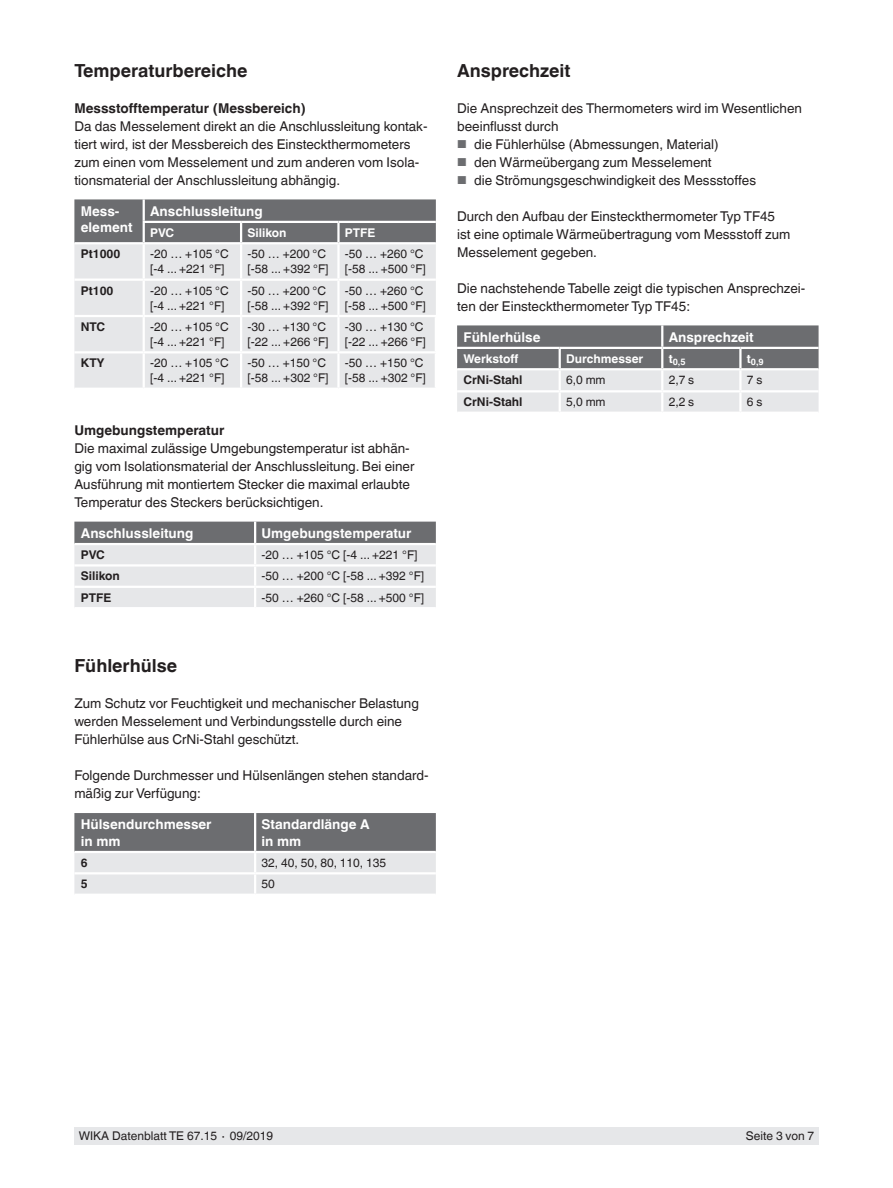
<style>
.page{position:relative;width:893px;height:1188px;background:#fff}
.page>*{position:absolute;margin:0;border:0;box-sizing:border-box;transform-origin:0 0}
.t1{font:700 18px "Helvetica World";color:#231f20}
.t2{font:13.5px/18px "Helvetica World";color:#231f20}
.t3{font:700 13.5px/16.5px "Helvetica World";color:#fff}
.t4{font:700 13.5px "Helvetica World";color:#231f20}
.t5{font:12px/15px "Helvetica World";color:#231f20}
.t6{font:700 12px "Helvetica World";color:#231f20}
.t7{font:700 12px "Helvetica World";color:#fff}
.t8{font:700 9px "Helvetica World";color:#fff}
.s1{font-size:11.55px;color:#6c6d70}
</style>
<div class="page">
<div style="left:74px;top:1128px;width:745px;height:17px;background:#e6e7e9"></div>
<div style="left:74px;top:244px;width:362px;height:144px;background:#e6e7e9"></div>
<svg style="left:74px;top:199px;width:362px;height:43px;background:#737477"></svg>
<hr style="left:338px;top:221px;width:98px;height:2px;background:#fff">
<hr style="left:337px;top:223px;width:3px;height:19px;background:#fff">
<hr style="left:144px;top:279px;width:97px;height:2px;background:#fff">
<hr style="left:144px;top:315px;width:97px;height:2px;background:#fff">
<hr style="left:143px;top:317px;width:2px;height:34px;background:#fff">
<hr style="left:144px;top:351px;width:97px;height:2px;background:#fff">
<hr style="left:240px;top:317px;width:2px;height:34px;background:#fff">
<hr style="left:337px;top:317px;width:3px;height:34px;background:#fff">
<hr style="left:435px;top:317px;width:2px;height:34px;background:#fff">
<hr style="left:74px;top:351px;width:70px;height:2px;background:#fff">
<hr style="left:143px;top:353px;width:2px;height:35px;background:#fff">
<hr style="left:241px;top:351px;width:97px;height:2px;background:#fff">
<hr style="left:240px;top:353px;width:2px;height:35px;background:#fff">
<hr style="left:338px;top:351px;width:99px;height:2px;background:#fff">
<hr style="left:337px;top:353px;width:3px;height:35px;background:#fff">
<hr style="left:435px;top:353px;width:2px;height:35px;background:#fff">
<hr style="left:74px;top:279px;width:70px;height:2px;background:#fff">
<hr style="left:143px;top:281px;width:2px;height:34px;background:#fff">
<hr style="left:240px;top:244px;width:2px;height:35px;background:#fff">
<hr style="left:337px;top:244px;width:3px;height:35px;background:#fff">
<hr style="left:241px;top:279px;width:97px;height:2px;background:#fff">
<hr style="left:240px;top:281px;width:2px;height:34px;background:#fff">
<hr style="left:338px;top:279px;width:98px;height:2px;background:#fff">
<hr style="left:337px;top:281px;width:3px;height:34px;background:#fff">
<hr style="left:241px;top:315px;width:97px;height:2px;background:#fff">
<hr style="left:338px;top:315px;width:99px;height:2px;background:#fff">
<hr style="left:143px;top:244px;width:2px;height:35px;background:#fff">
<hr style="left:74px;top:315px;width:70px;height:2px;background:#fff">
<svg style="left:74px;top:522px;width:362px;height:85px;background:#c9c9cc"></svg>
<hr style="left:74px;top:543px;width:181px;height:2px;background:#fff">
<hr style="left:255px;top:543px;width:181px;height:2px;background:#fff">
<svg style="left:74px;top:813px;width:362px;height:81px;background:#abacae"></svg>
<hr style="left:74px;top:872px;width:181px;height:2px;background:#fff">
<hr style="left:255px;top:872px;width:181px;height:2px;background:#fff">
<hr style="left:254px;top:874px;width:2px;height:20px;background:#fff">
<hr style="left:74px;top:851px;width:181px;height:2px;background:#fff">
<hr style="left:255px;top:851px;width:181px;height:2px;background:#fff">
<svg style="left:457px;top:325px;width:362px;height:87px;background:#acadaf"></svg>
<hr style="left:457px;top:368px;width:103px;height:2px;background:#fff">
<hr style="left:560px;top:368px;width:102px;height:2px;background:#fff">
<hr style="left:559px;top:370px;width:2px;height:20px;background:#fff">
<hr style="left:662px;top:368px;width:78px;height:2px;background:#fff">
<hr style="left:661px;top:370px;width:2px;height:20px;background:#fff">
<hr style="left:740px;top:368px;width:79px;height:2px;background:#fff">
<hr style="left:739px;top:370px;width:2px;height:20px;background:#fff">
<hr style="left:457px;top:390px;width:103px;height:2px;background:#fff">
<hr style="left:560px;top:390px;width:102px;height:2px;background:#fff">
<hr style="left:559px;top:392px;width:2px;height:20px;background:#fff">
<hr style="left:662px;top:390px;width:78px;height:2px;background:#fff">
<hr style="left:661px;top:392px;width:2px;height:20px;background:#fff">
<hr style="left:740px;top:390px;width:79px;height:2px;background:#fff">
<hr style="left:739px;top:392px;width:2px;height:20px;background:#fff">
<h1 class="t1" style="left:74px;top:60px;width:175px">Temperaturbereiche</h1>
<p class="t4" style="left:74px;top:100px;width:233px">Messstofftemperatur (Messbereich)</p>
<p class="t2" style="left:74px;top:117px;width:355px">Da das Messelement direkt an die Anschlussleitung kontak&shy;tiert wird, ist der Messbereich des Einsteckthermometers zum einen vom Messelement und zum anderen vom Isola&shy;tionsmaterial der Anschlussleitung abhängig.</p>
<p class="t3" style="left:81px;top:203px;width:53px">Mess&shy;element</p>
<p class="t3" style="left:150px;top:203px;width:114px">Anschlussleitung</p>
<p class="t7" style="left:150px;top:226px;width:25px">PVC</p>
<p class="t7" style="left:247px;top:226px;width:41px">Silikon</p>
<p class="t7" style="left:345px;top:226px;width:32px">PTFE</p>
<p class="t6" style="left:81px;top:247px;width:41px">Pt1000</p>
<p class="t5" style="left:150px;top:247px;width:80px">-20 … +105 °C [-4 ... +221 °F]</p>
<p class="t5" style="left:247px;top:247px;width:83px">-50 … +200 °C [-58 ... +392 °F]</p>
<p class="t5" style="left:345px;top:247px;width:83px">-50 … +260 °C [-58 ... +500 °F]</p>
<p class="t6" style="left:81px;top:283px;width:34px">Pt100</p>
<p class="t5" style="left:150px;top:283px;width:80px">-20 … +105 °C [-4 ... +221 °F]</p>
<p class="t5" style="left:247px;top:283px;width:83px">-50 … +200 °C [-58 ... +392 °F]</p>
<p class="t5" style="left:345px;top:283px;width:83px">-50 … +260 °C [-58 ... +500 °F]</p>
<p class="t6" style="left:81px;top:320px;width:26px">NTC</p>
<p class="t5" style="left:150px;top:319px;width:80px">-20 … +105 °C [-4 ... +221 °F]</p>
<p class="t5" style="left:247px;top:319px;width:83px">-30 … +130 °C [-22 ... +266 °F]</p>
<p class="t5" style="left:345px;top:319px;width:83px">-30 … +130 °C [-22 ... +266 °F]</p>
<p class="t6" style="left:81px;top:356px;width:25px">KTY</p>
<p class="t5" style="left:150px;top:356px;width:80px">-20 … +105 °C [-4 ... +221 °F]</p>
<p class="t5" style="left:247px;top:356px;width:83px">-50 … +150 °C [-58 ... +302 °F]</p>
<p class="t5" style="left:345px;top:356px;width:83px">-50 … +150 °C [-58 ... +302 °F]</p>
<p class="t4" style="left:74px;top:422px;width:152px">Umgebungstemperatur</p>
<p class="t2" style="left:74px;top:439px;width:342px">Die maximal zulässige Umgebungstemperatur ist abhän&shy;gig vom Isolationsmaterial der Anschlussleitung. Bei einer Ausführung mit montiertem Stecker die maximal erlaubte Temperatur des Steckers berücksichtigen.</p>
<p class="t3" style="left:81px;top:525px;width:114px">Anschlussleitung</p>
<p class="t3" style="left:261px;top:525px;width:152px">Umgebungstemperatur</p>
<p class="t6" style="left:81px;top:548px;width:25px">PVC</p>
<p class="t5" style="left:261px;top:547px;width:158px">-20 … +105 °C [-4 ... +221 °F]</p>
<p class="t6" style="left:81px;top:569px;width:41px">Silikon</p>
<p class="t5" style="left:261px;top:569px;width:164px">-50 … +200 °C [-58 ... +392 °F]</p>
<p class="t6" style="left:81px;top:591px;width:32px">PTFE</p>
<p class="t5" style="left:261px;top:590px;width:164px">-50 … +260 °C [-58 ... +500 °F]</p>
<h1 class="t1" style="left:74px;top:656px;width:104px">Fühlerhülse</h1>
<p class="t2" style="left:74px;top:695px;width:346px">Zum Schutz vor Feuchtigkeit und mechanischer Belastung werden Messelement und Verbindungsstelle durch eine<br>Fühlerhülse aus CrNi-Stahl geschützt.</p>
<p class="t2" style="left:74px;top:767px;width:356px">Folgende Durchmesser und Hülsenlängen stehen standard&shy;mäßig zur Verfügung:</p>
<p class="t3" style="left:81px;top:816px;width:132px">Hülsendurchmesser in mm</p>
<p class="t3" style="left:261px;top:816px;width:110px">Standardlänge A in mm</p>
<p class="t6" style="left:81px;top:856px;width:8px">6</p>
<p class="t5" style="left:261px;top:855px;width:126px">32, 40, 50, 80, 110, 135</p>
<p class="t6" style="left:81px;top:877px;width:8px">5</p>
<p class="t5" style="left:261px;top:877px;width:15px">50</p>
<h1 class="t1" style="left:457px;top:60px;width:115px">Ansprechzeit</h1>
<p class="t2" style="left:457px;top:99px;width:346px">Die Ansprechzeit des Thermometers wird im Wesentlichen beeinflusst durch</p>
<p class="t2" style="left:457px;top:135px;width:263px"><span class="s1">■</span> die Fühlerhülse (Abmessungen, Material)</p>
<p class="t2" style="left:457px;top:153px;width:256px"><span class="s1">■</span> den Wärmeübergang zum Messelement</p>
<p class="t2" style="left:457px;top:171px;width:301px"><span class="s1">■</span> die Strömungsgeschwindigkeit des Messstoffes</p>
<p class="t2" style="left:457px;top:207px;width:335px">Durch den Aufbau der Einsteckthermometer Typ TF45 ist eine optimale Wärmeübertragung vom Messstoff zum<br>Messelement gegeben.</p>
<p class="t2" style="left:457px;top:279px;width:350px">Die nachstehende Tabelle zeigt die typischen Ansprechzei&shy;ten der Einsteckthermometer Typ TF45:</p>
<p class="t3" style="left:463px;top:329px;width:78px">Fühlerhülse</p>
<p class="t3" style="left:669px;top:329px;width:86px">Ansprechzeit</p>
<p class="t7" style="left:463px;top:352px;width:56px">Werkstoff</p>
<p class="t7" style="left:566px;top:352px;width:79px">Durchmesser</p>
<p class="t8" style="left:669px;top:356px;width:18px"><sup>t</sup>0,5</p>
<p class="t8" style="left:747px;top:356px;width:18px"><sup>t</sup>0,9</p>
<p class="t6" style="left:463px;top:373px;width:61px">CrNi-Stahl</p>
<p class="t5" style="left:566px;top:373px;width:41px">6,0 mm</p>
<p class="t5" style="left:669px;top:373px;width:27px">2,7 s</p>
<p class="t5" style="left:747px;top:373px;width:17px">7 s</p>
<p class="t6" style="left:463px;top:395px;width:61px">CrNi-Stahl</p>
<p class="t5" style="left:566px;top:395px;width:41px">5,0 mm</p>
<p class="t5" style="left:669px;top:395px;width:27px">2,2 s</p>
<p class="t5" style="left:747px;top:395px;width:17px">6 s</p>
<p class="t5" style="left:79px;top:1129px;width:196px">WIKA Datenblatt TE 67.15 ∙ 09/2019</p>
<p class="t5" style="left:746px;top:1129px;width:70px">Seite 3 von 7</p>
</div>
